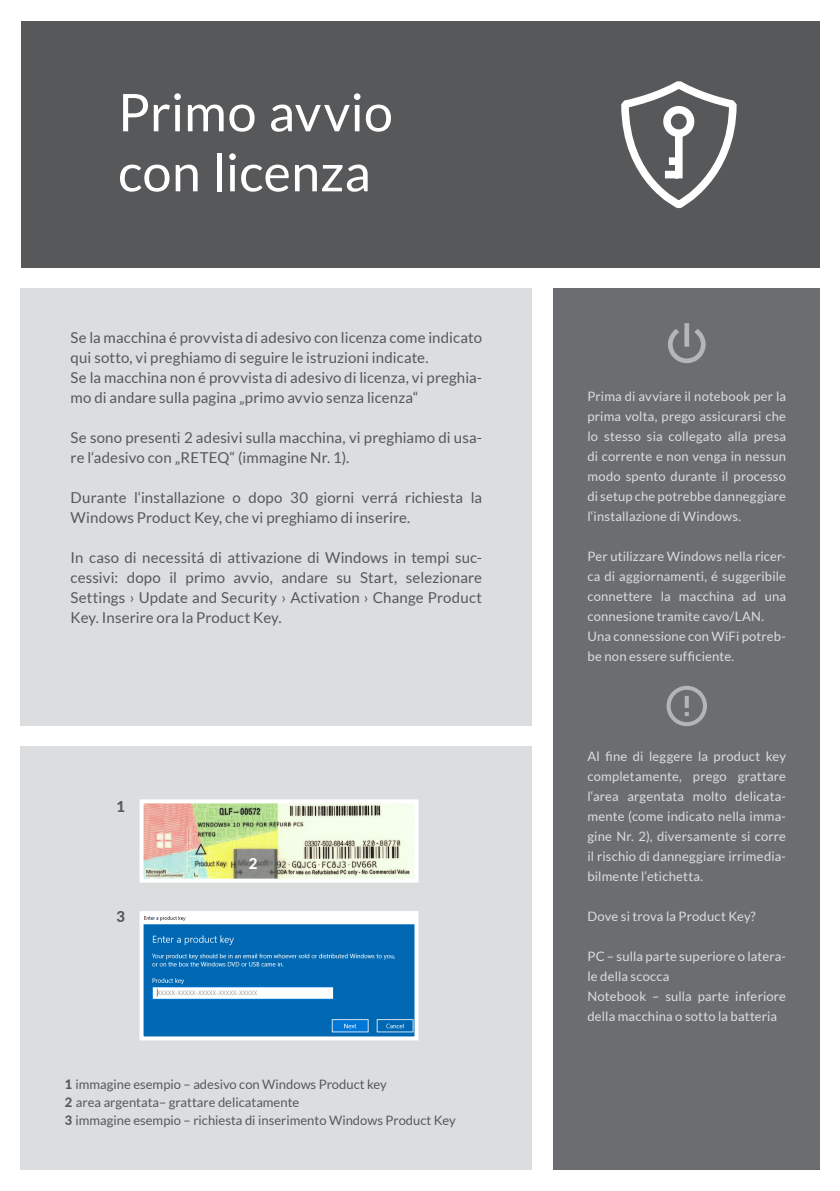
<style>
.page{position:relative;width:840px;height:1191px;background:#fff}
.page>*{position:absolute;margin:0;border:0;box-sizing:border-box;transform-origin:0 0}
.Überschriften{font:52px "Lato";color:#fff}
.Fließtext{font:15px/20px "Lato";letter-spacing:.01em;color:#57585a}
.Fließtext-2{font:800 15px "Lato";color:#57585a}
.Fließtext-3{font:800 15px "Lato";color:#fff}
.Hinweistext{font:13px/20px "Lato";letter-spacing:.01em;color:#dcdddf;text-align:justify}
.Hinweistext-2{font:13px/18px "Lato";color:#57585a}
.s1{font-weight:800}
</style>
<div class="page">
<div style="left:21px;top:21px;width:797px;height:246px;background:#57585a"></div>
<svg style="left:621px;top:85px;width:116px;height:124px"></svg>
<div style="left:21px;top:288px;width:510px;height:437px;background:#dcdddf"></div>
<div style="left:21px;top:746px;width:510px;height:423px;background:#dcdddf"></div>
<div style="left:552px;top:288px;width:266px;height:881px;background:#6c6d70"></div>
<svg style="left:668px;top:323px;width:37px;height:40px"></svg>
<svg style="left:666px;top:686px;width:40px;height:40px"></svg>
<img style="left:144px;top:804px;width:269px;height:73px">
<div style="left:139px;top:799px;width:279px;height:83px;border:4px solid #fff"></div>
<img style="left:144px;top:916px;width:269px;height:119px">
<div style="left:139px;top:911px;width:279px;height:129px;border:4px solid #fff"></div>
<p class="Überschriften" style="left:118px;top:83px;width:276px">Primo avvio</p>
<p class="Überschriften" style="left:118px;top:143px;width:254px">con licenza</p>
<p class="Fließtext" style="left:71px;top:327px;width:413px">Se la macchina é provvista di adesivo con licenza come indicato qui sotto, vi preghiamo di seguire le istruzioni indicate.</p>
<p class="Fließtext" style="left:71px;top:367px;width:413px">Se la macchina non é provvista di adesivo di licenza, vi preghia&shy;mo di andare sulla pagina „primo avvio senza licenza“</p>
<p class="Fließtext" style="left:71px;top:427px;width:413px">Se sono presenti 2 adesivi sulla macchina, vi preghiamo di usa&shy;re l‘adesivo con „RETEQ“ (immagine Nr. 1).</p>
<p class="Fließtext" style="left:71px;top:487px;width:413px">Durante l‘installazione o dopo 30 giorni verrá richiesta la<br>Windows Product Key, che vi preghiamo di inserire.</p>
<p class="Fließtext" style="left:71px;top:547px;width:413px;text-align:justify">In caso di necessitá di attivazione di Windows in tempi suc&shy;cessivi: dopo il primo avvio, andare su Start, selezionare Settings › Update and Security › Activation › Change Product Key. Inserire ora la Product Key.</p>
<p class="Fließtext-2" style="left:117px;top:795px;width:10px">1</p>
<p class="Fließtext-2" style="left:117px;top:906px;width:10px">3</p>
<p class="Fließtext-3" style="left:249px;top:852px;width:10px">2</p>
<p class="Hinweistext-2" style="left:65px;top:1075px;width:323px"><span class="s1">1</span> immagine esempio – adesivo con Windows Product key</p>
<p class="Hinweistext-2" style="left:65px;top:1093px;width:392px"><span class="s1">2</span> area argentata– grattare delicatamente<br><span class="s1">3</span> immagine esempio – richiesta di inserimento Windows Product Key</p>
<p class="Hinweistext" style="left:587px;top:386px;width:200px">Prima di avviare il notebook per la prima volta, prego assicurarsi che lo stesso sia collegato alla presa di corrente e non venga in nessun modo spento durante il processo di setup che potrebbe danneggiare l‘installazione di Windows.</p>
<p class="Hinweistext" style="left:587px;top:546px;width:200px">Per utilizzare Windows nella ricer&shy;ca di aggiornamenti, é suggeribile connettere la macchina ad una connesione tramite cavo/LAN.</p>
<p class="Hinweistext" style="left:587px;top:626px;width:200px">Una connessione con WiFi potreb&shy;be non essere sufficiente.</p>
<p class="Hinweistext" style="left:587px;top:746px;width:200px">Al fine di leggere la product key completamente, prego grattare l‘area argentata molto delicata&shy;mente (come indicato nella imma&shy;gine Nr. 2), diversamente si corre il rischio di danneggiare irrimedia&shy;bilmente l‘etichetta.</p>
<p class="Hinweistext" style="left:587px;top:906px;width:169px">Dove si trova la Product Key?</p>
<p class="Hinweistext" style="left:587px;top:946px;width:200px">PC – sulla parte superiore o latera&shy;le della scocca</p>
<p class="Hinweistext" style="left:587px;top:986px;width:200px">Notebook – sulla parte inferiore della macchina o sotto la batteria</p>
</div>
